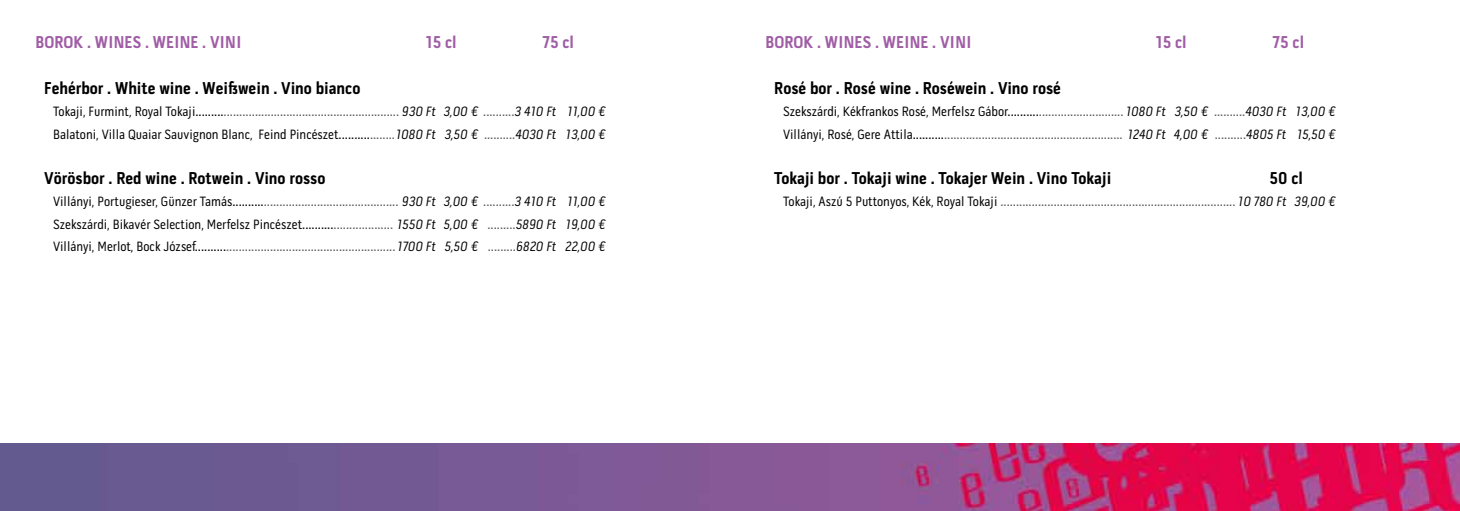
<style>
.page{position:relative;width:1460px;height:511px;background:#fff}
.page>*{position:absolute;margin:0;border:0;box-sizing:border-box;transform-origin:0 0}
.t1{font:700 17.5px "Pill Gothic 300 mg";color:#000}
.t2{font:700 17.5px "Pill Gothic 300 mg";color:#a05da5}
.t3{font:13.75px/22.5px "Pill Gothic 300 mg";color:#58595b;text-align:justify}
.t4{font:13.75px/22.5px "Pill Gothic 300 mg";color:#000}
.s1{color:#58595b}
.s2{font-style:italic}
.s3{color:#000}
.s4{font-style:italic;color:#000}
</style>
<div class="page">
<img style="left:0;top:443px;width:1460px;height:67px">
<p class="t2" style="left:35px;top:32px;width:208px">BOROK . WINES . WEINE . VINI</p>
<p class="t2" style="left:426px;top:32px;width:33px">15 cl</p>
<p class="t2" style="left:543px;top:32px;width:33px">75 cl</p>
<p class="t1" style="left:44px;top:77px;width:318px">Fehérbor . White wine . Weißwein . Vino bianco</p>
<p class="t4" style="left:53px;top:100px;width:554px">Tokaji, Furmint, Royal Tokaji.........<span class="s1">........................................................</span> <span class="s2">930 Ft 3,00 €</span> <span class="s1">..........</span><span class="s2">3 410 Ft 11,00 €<br></span>Balatoni, Villa Quaiar Sauvignon Blanc, Feind Pincészet..........<span class="s1">........</span><span class="s2">1080 Ft 3,50 €</span> <span class="s1">..........</span><span class="s2">4030 Ft 13,00 €</span></p>
<p class="t1" style="left:44px;top:167px;width:283px">Vörösbor . Red wine . Rotwein . Vino rosso</p>
<p class="t3" style="left:53px;top:190px;width:554px"><span class="s3">Villányi, Portugieser, Günzer Tamás..........</span>........................................... <span class="s4">930 Ft 3,00 €</span> ..........<span class="s4">3 410 Ft 11,00 € </span><span class="s3">Szekszárdi, Bikavér Selection, Merfelsz Pincészet..........</span>................... <span class="s4">1550 Ft 5,00 €</span> .........<span class="s4">5890 Ft 19,00 € </span><span class="s3">Villányi, Merlot, Bock József..........</span>......................................................<span class="s4">1700 Ft 5,50 €</span> .........<span class="s4">6820 Ft 22,00 €</span></p>
<p class="t2" style="left:765px;top:32px;width:208px">BOROK . WINES . WEINE . VINI</p>
<p class="t2" style="left:1155px;top:32px;width:33px">15 cl</p>
<p class="t2" style="left:1273px;top:32px;width:33px">75 cl</p>
<p class="t1" style="left:774px;top:77px;width:288px">Rosé bor . Rosé wine . Roséwein . Vino rosé</p>
<p class="t3" style="left:783px;top:100px;width:554px"><span class="s3">Szekszárdi, Kékfrankos Rosé, Merfelsz Gábor..........</span>........................... <span class="s4">1080 Ft 3,50 €</span> ..........<span class="s4">4030 Ft 13,00 €<br></span><span class="s3">Villányi, Rosé, Gere Attila..........</span>......................................................... <span class="s4">1240 Ft 4,00 €</span> ..........<span class="s4">4805 Ft 15,50 €</span></p>
<p class="t1" style="left:774px;top:167px;width:338px">Tokaji bor . Tokaji wine . Tokajer Wein . Vino Tokaji</p>
<p class="t1" style="left:1269px;top:167px;width:35px">50 cl</p>
<p class="t3" style="left:783px;top:190px;width:554px"><span class="s3">Tokaji, Aszú 5 Puttonyos, Kék, Royal Tokaji</span> ........................................................................... <span class="s4">10 780 Ft 39,00 €</span></p>
</div>
